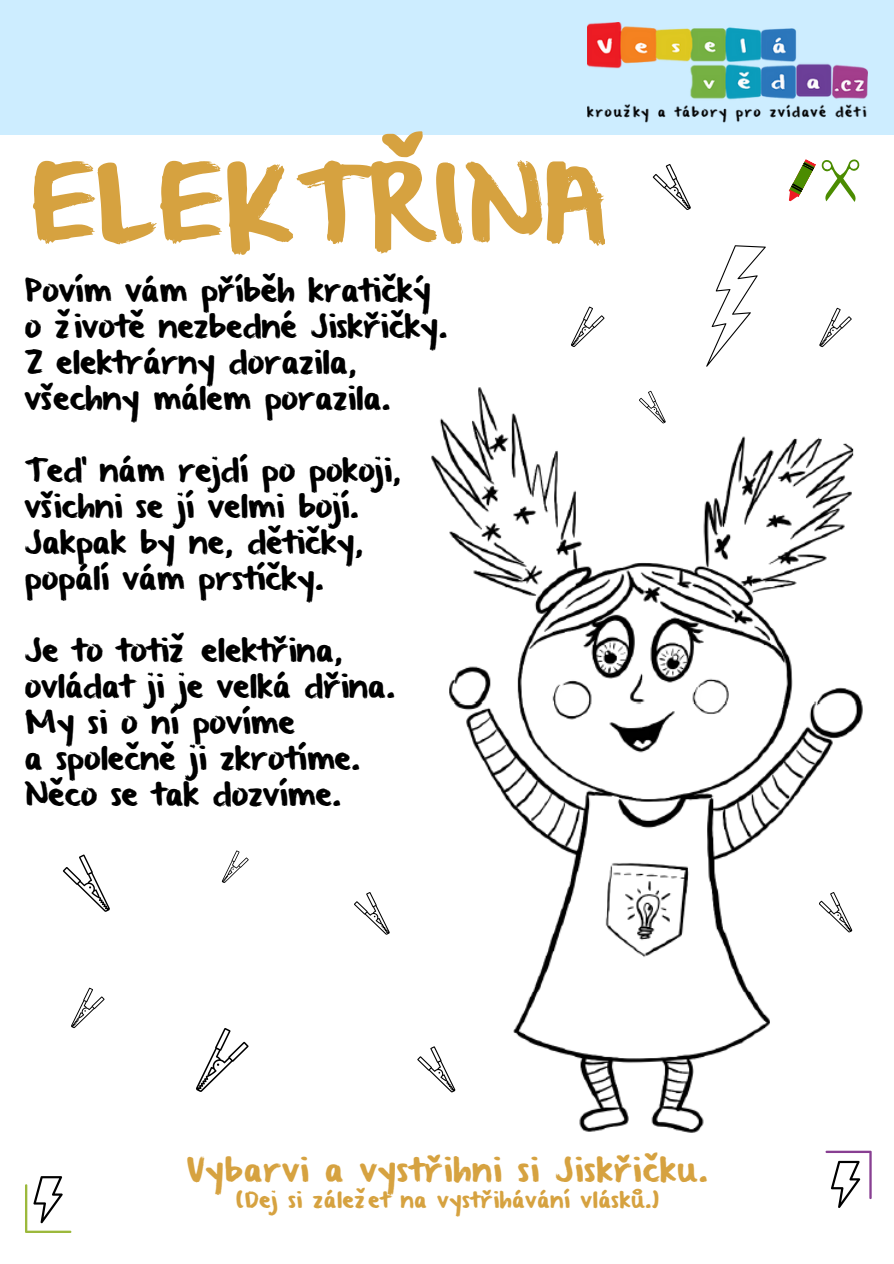
<style>
.page{position:relative;width:894px;height:1264px;background:#fff}
.page>*{position:absolute;margin:0;border:0;box-sizing:border-box;transform-origin:0 0}
.t1{font:87px "From Where You Are";color:#d6a240}
.t2{font:27px "From Where You Are";letter-spacing:.04em;color:#d6a240}
.t3{font:26.1px/36px "From Where You Are";color:#000}
.t4{font:18px "From Where You Are";letter-spacing:.04em;color:#d6a240}
</style>
<div class="page">
<div style="left:0;top:0;width:893px;height:135px;background:#cdedff"></div>
<img style="left:431px;top:387px;width:441px;height:781px">
<svg style="left:639px;top:391px;width:26px;height:32px"></svg>
<svg style="left:63px;top:854px;width:47px;height:57px"></svg>
<svg style="left:652px;top:164px;width:38px;height:46px"></svg>
<img style="left:587px;top:22px;width:280px;height:100px">
<svg style="left:706px;top:245px;width:59px;height:122px"></svg>
<svg style="left:354px;top:892px;width:36px;height:42px"></svg>
<svg style="left:196px;top:1028px;width:52px;height:63px"></svg>
<svg style="left:417px;top:1046px;width:38px;height:46px"></svg>
<svg style="left:222px;top:850px;width:26px;height:33px"></svg>
<svg style="left:71px;top:987px;width:33px;height:41px"></svg>
<svg style="left:571px;top:306px;width:33px;height:41px"></svg>
<svg style="left:825px;top:1150px;width:46px;height:58px"></svg>
<svg style="left:25px;top:1176px;width:46px;height:56px"></svg>
<svg style="left:818px;top:891px;width:34px;height:41px"></svg>
<svg style="left:819px;top:308px;width:32px;height:39px"></svg>
<svg style="left:788px;top:159px;width:71px;height:43px"></svg>
<p class="t1" style="left:30px;top:163px;width:577px">ELEKTŘINA</p>
<p class="t3" style="left:25px;top:275px;width:423px">Povím vám příběh kratičký o životě nezbedné Jiskřičky.<br>Z elektrárny dorazila, všechny málem porazila.</p>
<h1 class="t3" style="left:25px;top:455px;width:378px">Teď nám rejdí po pokoji, všichni se jí velmi bojí.<br>Jakpak by ne, dětičky, popálí vám prstíčky.</h1>
<p class="t3" style="left:25px;top:635px;width:371px">Je to totiž elektřina, ovládat ji je velká dřina.<br>My si o ní povíme<br>a společně ji zkrotíme.<br>Něco se tak dozvíme.</p>
<p class="t2" style="left:187px;top:1157px;width:522px">Vybarvi a vystřihni si Jiskřičku.</p>
<h2 class="t4" style="left:236px;top:1191px;width:424px">(Dej si záležet na vystřihávání vlásků.)</h2>
</div>
